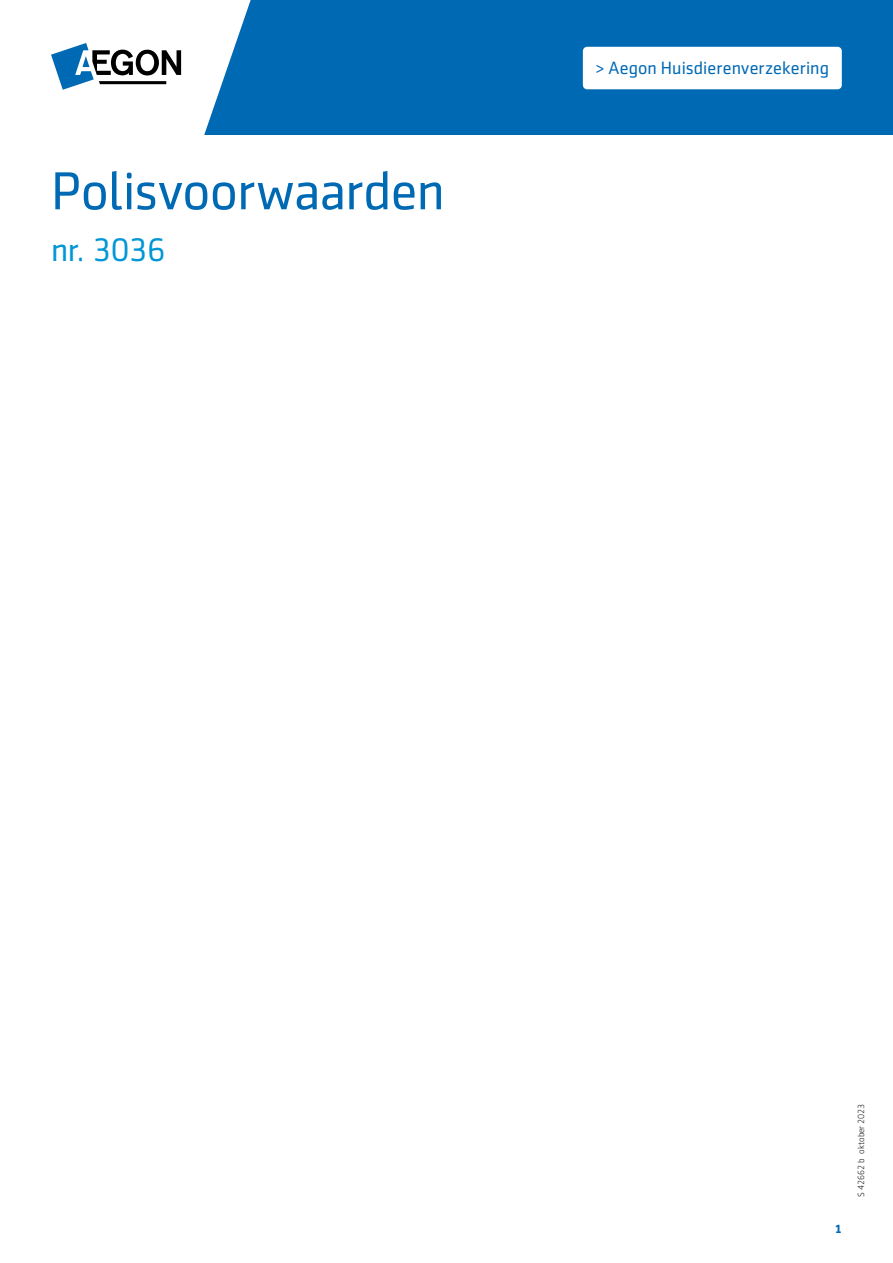
<style>
.page{position:relative;width:893px;height:1263px;background:#fff}
.page>*{position:absolute;margin:0;border:0;box-sizing:border-box;transform-origin:0 0}
.BODY_heading_leaflet{font:54px "Sentico Sans DT";letter-spacing:-.01em;color:#0069b4}
.BODY_subheading{font:33px "Sentico Sans DT";letter-spacing:-.015em;color:#0096d6}
.t1{font:18px "Sentico Sans DT";letter-spacing:.005em;color:#0069b4}
.t2{font:700 12px "Sentico Sans DT";color:#0069b4}
.t3{font:300 9px "Sentico Sans DT";color:#000}
</style>
<div class="page">
<div style="left:0;top:0;width:893px;height:135px;background:#0069b4"></div>
<svg style="left:0;top:0;width:251px;height:135px;background:#e1edf6"></svg>
<svg style="left:51px;top:43px;width:130px;height:47px"></svg>
<div style="left:583px;top:47px;width:259px;height:42px;background:#fff;border-radius:4px"></div>
<p class="BODY_heading_leaflet" style="left:51px;top:161px;width:395px">Polisvoorwaarden</p>
<p class="BODY_subheading" style="left:51px;top:232px;width:116px">nr. 3036</p>
<p class="t1" style="left:596px;top:58px;width:235px">&gt; Aegon Huisdierenverzekering</p>
<p class="t2" style="left:835px;top:1222px;width:9px">1</p>
<p class="t3" style="left:856px;top:1197px;width:95px;rotate:-90deg">S 42662 b oktober 2023</p>
</div>
